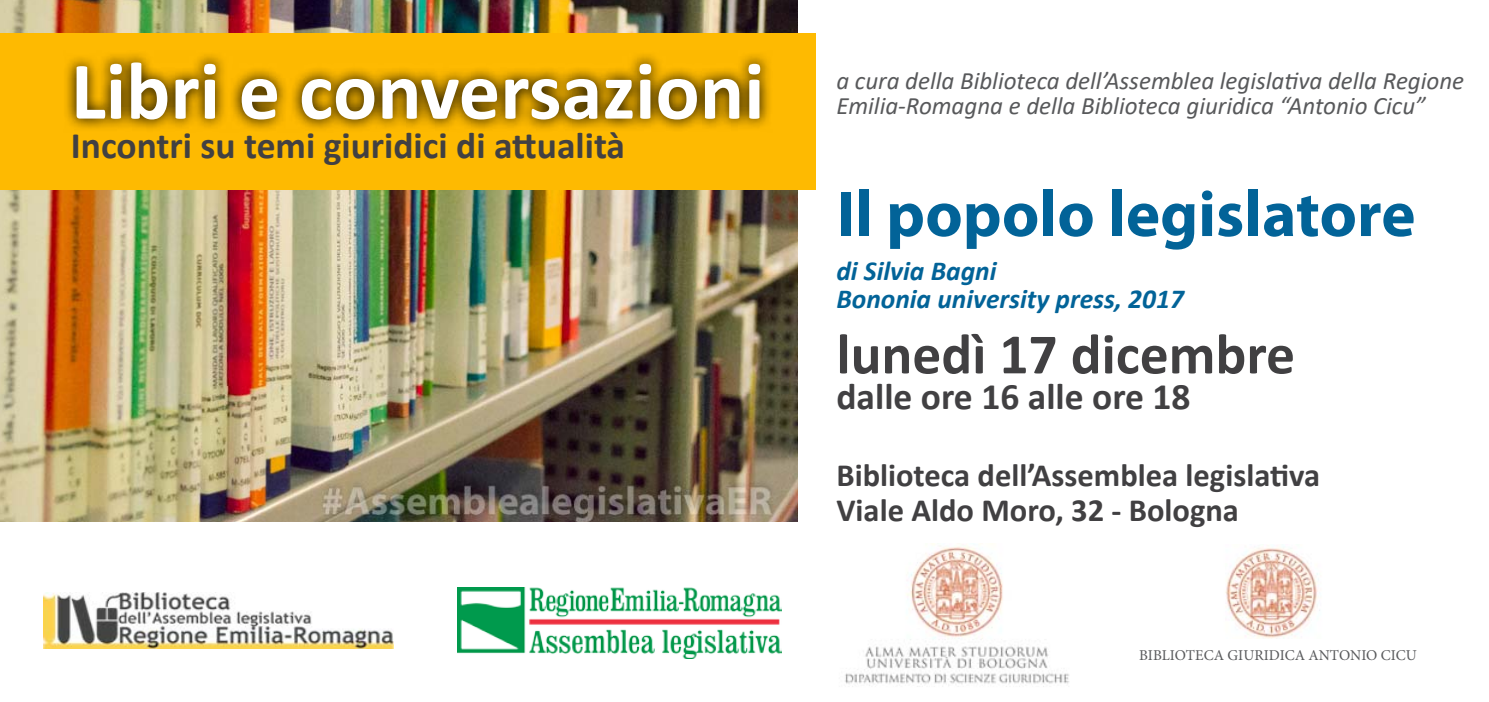
<style>
.page{position:relative;width:1489px;height:702px;background:#fff}
.page>*{position:absolute;margin:0;border:0;box-sizing:border-box;transform-origin:0 0}
.t1{font:700 82.5px "Calibri";color:#fff}
.t2{font:700 65px "Myriad Pro";color:#026398}
.t3{font:700 57.5px "Calibri";color:#414042}
.t4{font:700 37.5px "Calibri";color:#414042}
.t5{font:700 32.5px/35px "Calibri";color:#414042}
.t6{font:italic 700 27.5px/27.5px "Calibri";color:#026398}
.t7{font:italic 25px/25px "Calibri";color:#58595b}
.t8{font:15px "Minion Pro";color:#58595b}
</style>
<div class="page">
<img style="left:0;top:0;width:797px;height:521px">
<div style="left:0;top:34px;width:815px;height:156px;background:#feba01"></div>
<svg style="left:66px;top:54px;width:704px;height:75px"></svg>
<img style="left:43px;top:592px;width:350px;height:56px">
<img style="left:457px;top:588px;width:324px;height:70px">
<img style="left:1225px;top:546px;width:95px;height:92px">
<img style="left:845px;top:543px;width:224px;height:144px">
<h1 class="t1" style="left:71px;top:33px;width:695px">Libri e conversazioni</h1>
<h3 class="t4" style="left:71px;top:118px;width:555px">Incontri su temi giuridici di attualità</h3>
<p class="t7" style="left:836px;top:67px;width:629px">a cura della Biblioteca dell’Assemblea legislativa della Regione<br>Emilia-Romagna e della Biblioteca giuridica “Antonio Cicu”</p>
<h2 class="t2" style="left:836px;top:172px;width:580px">Il popolo legislatore</h2>
<p class="t6" style="left:836px;top:256px;width:349px">di Silvia Bagni<br>Bononia university press, 2017</p>
<h3 class="t3" style="left:836px;top:313px;width:460px">lunedì 17 dicembre</h3>
<h3 class="t4" style="left:836px;top:370px;width:356px">dalle ore 16 alle ore 18</h3>
<h3 class="t5" style="left:836px;top:457px;width:485px">Biblioteca dell’Assemblea legislativa<br>Viale Aldo Moro, 32 - Bologna</h3>
<p class="t8" style="left:1139px;top:645px;width:279px">BIBLIOTECA GIURIDICA ANTONIO CICU</p>
</div>
